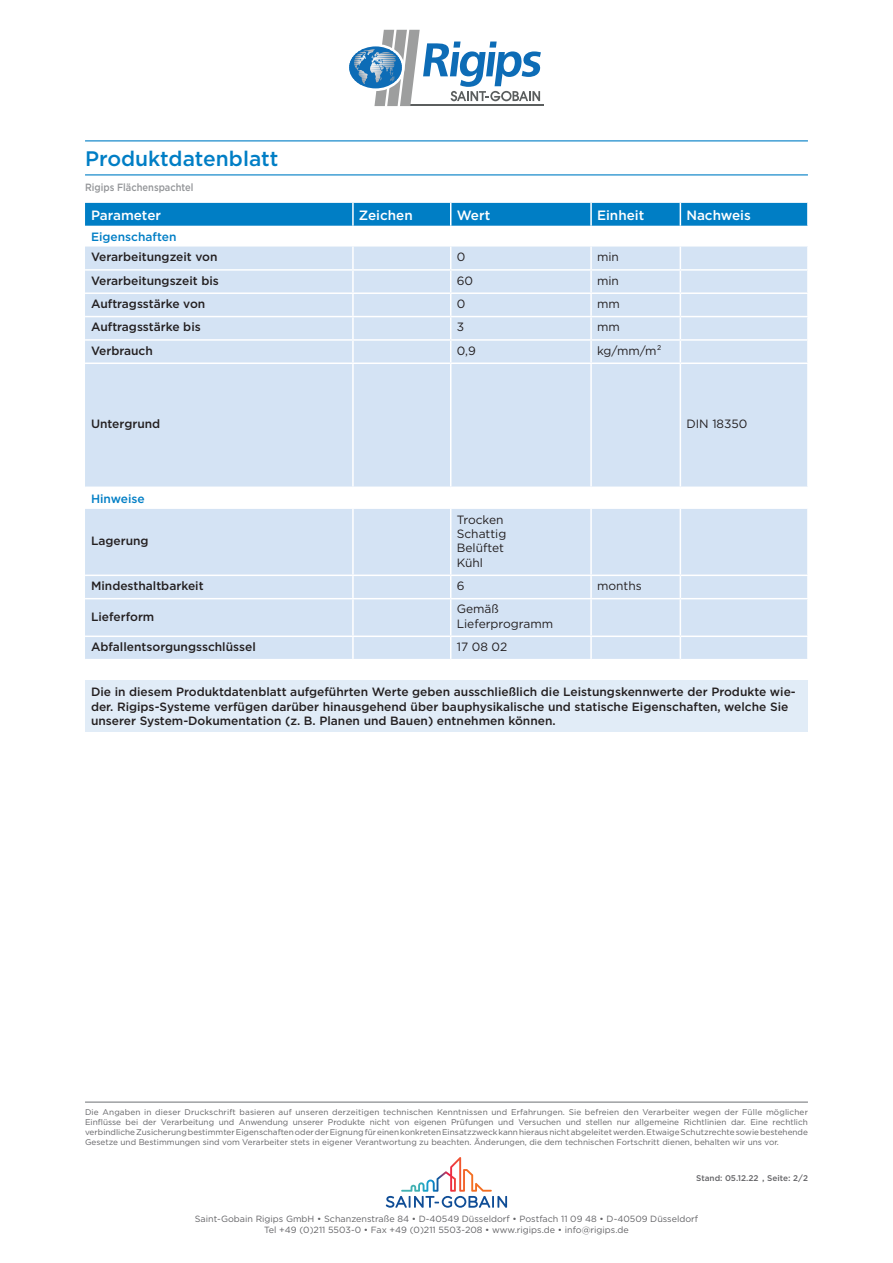
<style>
.page{position:relative;width:893px;height:1263px;background:#fff}
.page>*{position:absolute;margin:0;border:0;box-sizing:border-box;transform-origin:0 0}
.t1{font:500 21px "Gotham";color:#007ec5}
.column_header_column{font:500 13.5px "Gotham";color:#fff}
.Note{font:500 12px/14.4px "Gotham";color:#231f20}
.column_1{font:500 12px "Gotham";color:#231f20}
.column_3{font:12px/14.4px "Gotham";color:#231f20}
.column_4{font:12px "Gotham";color:#231f20}
.attribute_group{font:500 12px "Gotham";color:#007ec5}
.column_5{font:12px "Gotham";color:#231f20}
.Product_Name_second{font:500 10.5px "Gotham";color:#939598;scale:.89 1}
.t2{font:9px/10.8px "Gotham";color:#636366;text-align:center}
.t3{font:8.25px/9.8px "Gotham";color:#636366;text-align:justify}
.t4{font:500 8.25px "Gotham";color:#636366}
</style>
<div class="page">
<hr style="left:85px;top:140px;width:723px;height:1px;background:#007ec5">
<hr style="left:85px;top:174px;width:723px;height:1px;background:#007ec5">
<hr style="left:85px;top:1101px;width:723px;height:2px;background:#9d9fa2">
<svg style="left:386px;top:1157px;width:121px;height:51px"></svg>
<hr style="left:410px;top:105px;width:134px;height:1px;background:#5b5e5e">
<svg style="left:349px;top:30px;width:192px;height:76px"></svg>
<div style="left:85px;top:247px;width:722px;height:412px;background:#d4e3f4"></div>
<div style="left:85px;top:203px;width:722px;height:23px;background:#007ec5"></div>
<hr style="left:352px;top:247px;width:2px;height:22px;background:#fff">
<hr style="left:590px;top:247px;width:2px;height:22px;background:#fff">
<hr style="left:85px;top:269px;width:268px;height:2px;background:#fff">
<hr style="left:353px;top:269px;width:98px;height:2px;background:#fff">
<hr style="left:352px;top:271px;width:2px;height:21px;background:#fff">
<hr style="left:451px;top:269px;width:140px;height:2px;background:#fff">
<hr style="left:591px;top:269px;width:89px;height:2px;background:#fff">
<hr style="left:590px;top:271px;width:2px;height:21px;background:#fff">
<hr style="left:680px;top:269px;width:129px;height:2px;background:#fff">
<hr style="left:85px;top:292px;width:268px;height:2px;background:#fff">
<hr style="left:353px;top:292px;width:98px;height:2px;background:#fff">
<hr style="left:352px;top:294px;width:2px;height:22px;background:#fff">
<hr style="left:451px;top:292px;width:140px;height:2px;background:#fff">
<hr style="left:591px;top:292px;width:89px;height:2px;background:#fff">
<hr style="left:590px;top:294px;width:2px;height:22px;background:#fff">
<hr style="left:680px;top:292px;width:129px;height:2px;background:#fff">
<hr style="left:85px;top:316px;width:268px;height:1px;background:#fff">
<hr style="left:353px;top:316px;width:98px;height:1px;background:#fff">
<hr style="left:352px;top:317px;width:2px;height:22px;background:#fff">
<hr style="left:451px;top:316px;width:140px;height:1px;background:#fff">
<hr style="left:591px;top:316px;width:89px;height:1px;background:#fff">
<hr style="left:590px;top:317px;width:2px;height:22px;background:#fff">
<hr style="left:680px;top:316px;width:129px;height:1px;background:#fff">
<hr style="left:85px;top:339px;width:268px;height:2px;background:#fff">
<hr style="left:353px;top:339px;width:98px;height:2px;background:#fff">
<hr style="left:352px;top:341px;width:2px;height:21px;background:#fff">
<hr style="left:451px;top:339px;width:140px;height:2px;background:#fff">
<svg style="left:450px;top:247px;width:1px;height:115px"></svg>
<hr style="left:591px;top:339px;width:89px;height:2px;background:#fff">
<hr style="left:590px;top:341px;width:2px;height:21px;background:#fff">
<hr style="left:680px;top:339px;width:129px;height:2px;background:#fff">
<svg style="left:680px;top:247px;width:1px;height:115px"></svg>
<hr style="left:85px;top:362px;width:268px;height:2px;background:#fff">
<hr style="left:353px;top:362px;width:98px;height:2px;background:#fff">
<hr style="left:352px;top:364px;width:2px;height:122px;background:#fff">
<hr style="left:451px;top:362px;width:140px;height:2px;background:#fff">
<hr style="left:450px;top:364px;width:1px;height:122px;background:#fff">
<hr style="left:591px;top:362px;width:89px;height:2px;background:#fff">
<hr style="left:590px;top:364px;width:2px;height:122px;background:#fff">
<hr style="left:680px;top:362px;width:129px;height:2px;background:#fff">
<hr style="left:680px;top:364px;width:1px;height:122px;background:#fff">
<hr style="left:85px;top:486px;width:268px;height:2px;background:#fff">
<hr style="left:353px;top:486px;width:98px;height:2px;background:#fff">
<hr style="left:451px;top:486px;width:140px;height:2px;background:#fff">
<hr style="left:591px;top:486px;width:89px;height:2px;background:#fff">
<hr style="left:680px;top:486px;width:129px;height:2px;background:#fff">
<hr style="left:352px;top:509px;width:2px;height:66px;background:#fff">
<hr style="left:450px;top:509px;width:1px;height:66px;background:#fff">
<hr style="left:590px;top:509px;width:2px;height:66px;background:#fff">
<hr style="left:680px;top:509px;width:1px;height:66px;background:#fff">
<hr style="left:85px;top:575px;width:268px;height:1px;background:#fff">
<hr style="left:353px;top:575px;width:98px;height:1px;background:#fff">
<hr style="left:352px;top:576px;width:2px;height:22px;background:#fff">
<hr style="left:451px;top:575px;width:140px;height:1px;background:#fff">
<svg style="left:450px;top:576px;width:1px;height:22px"></svg>
<hr style="left:591px;top:575px;width:89px;height:1px;background:#fff">
<hr style="left:590px;top:576px;width:2px;height:22px;background:#fff">
<hr style="left:680px;top:575px;width:129px;height:1px;background:#fff">
<svg style="left:680px;top:576px;width:1px;height:22px"></svg>
<hr style="left:85px;top:598px;width:268px;height:1px;background:#fff">
<hr style="left:353px;top:598px;width:98px;height:1px;background:#fff">
<hr style="left:352px;top:599px;width:2px;height:36px;background:#fff">
<hr style="left:451px;top:598px;width:140px;height:1px;background:#fff">
<hr style="left:450px;top:599px;width:1px;height:36px;background:#fff">
<hr style="left:591px;top:598px;width:89px;height:1px;background:#fff">
<hr style="left:590px;top:599px;width:2px;height:36px;background:#fff">
<hr style="left:680px;top:598px;width:129px;height:1px;background:#fff">
<hr style="left:680px;top:599px;width:1px;height:36px;background:#fff">
<hr style="left:85px;top:635px;width:268px;height:2px;background:#fff">
<hr style="left:353px;top:635px;width:98px;height:2px;background:#fff">
<hr style="left:352px;top:637px;width:2px;height:22px;background:#fff">
<hr style="left:451px;top:635px;width:140px;height:2px;background:#fff">
<svg style="left:450px;top:637px;width:1px;height:22px"></svg>
<hr style="left:591px;top:635px;width:89px;height:2px;background:#fff">
<hr style="left:590px;top:637px;width:2px;height:22px;background:#fff">
<hr style="left:680px;top:635px;width:129px;height:2px;background:#fff">
<svg style="left:680px;top:637px;width:1px;height:22px"></svg>
<div style="left:85px;top:680px;width:723px;height:52px;background:#e1ecf7"></div>
<h1 class="t1" style="left:85px;top:145px;width:195px">Produktdatenblatt</h1>
<p class="Product_Name_second" style="left:85px;top:181px;width:123px">Rigips Flächenspachtel</p>
<p class="column_header_column" style="left:91px;top:206px;width:72px">Parameter</p>
<p class="column_header_column" style="left:359px;top:206px;width:55px">Zeichen</p>
<p class="column_header_column" style="left:457px;top:206px;width:35px">Wert</p>
<p class="column_header_column" style="left:597px;top:206px;width:49px">Einheit</p>
<p class="column_header_column" style="left:686px;top:206px;width:66px">Nachweis</p>
<p class="attribute_group" style="left:91px;top:228px;width:87px">Eigenschaften</p>
<p class="column_1" style="left:91px;top:249px;width:128px">Verarbeitungzeit von</p>
<p class="column_3" style="left:457px;top:250px;width:10px">0</p>
<p class="column_4" style="left:597px;top:249px;width:23px">min</p>
<p class="column_1" style="left:91px;top:273px;width:129px">Verarbeitungszeit bis</p>
<p class="column_3" style="left:457px;top:273px;width:18px">60</p>
<p class="column_4" style="left:597px;top:273px;width:23px">min</p>
<p class="column_1" style="left:91px;top:296px;width:116px">Auftragsstärke von</p>
<p class="column_3" style="left:457px;top:296px;width:10px">0</p>
<p class="column_4" style="left:597px;top:296px;width:24px">mm</p>
<p class="column_1" style="left:91px;top:319px;width:111px">Auftragsstärke bis</p>
<p class="column_3" style="left:457px;top:320px;width:9px">3</p>
<p class="column_4" style="left:597px;top:319px;width:24px">mm</p>
<p class="column_1" style="left:91px;top:343px;width:63px">Verbrauch</p>
<p class="column_3" style="left:457px;top:343px;width:21px">0,9</p>
<p class="column_4" style="left:597px;top:343px;width:66px">kg/mm/m²</p>
<p class="column_1" style="left:91px;top:416px;width:71px">Untergrund</p>
<p class="column_5" style="left:686px;top:416px;width:63px">DIN 18350</p>
<p class="attribute_group" style="left:91px;top:491px;width:55px">Hinweise</p>
<p class="column_1" style="left:91px;top:533px;width:59px">Lagerung</p>
<p class="column_3" style="left:457px;top:512px;width:48px">Trocken</p>
<p class="column_3" style="left:457px;top:526px;width:51px">Schattig</p>
<p class="column_3" style="left:457px;top:541px;width:49px">Belüftet</p>
<p class="column_3" style="left:457px;top:555px;width:28px">Kühl</p>
<p class="column_1" style="left:91px;top:578px;width:114px">Mindesthaltbarkeit</p>
<p class="column_3" style="left:457px;top:578px;width:9px">6</p>
<p class="column_4" style="left:597px;top:578px;width:46px">months</p>
<p class="column_1" style="left:91px;top:608px;width:65px">Lieferform</p>
<p class="column_3" style="left:457px;top:602px;width:98px">Gemäß<br>Lieferprogramm</p>
<p class="column_1" style="left:91px;top:639px;width:166px">Abfallentsorgungsschlüssel</p>
<p class="column_3" style="left:457px;top:639px;width:52px">17 08 02</p>
<p class="Note" style="left:91px;top:684px;width:706px">Die in diesem Produktdatenblatt aufgeführten Werte geben ausschließlich die Leistungskennwerte der Produkte wie‑ der. Rigips-Systeme verfügen darüber hinausgehend über bauphysikalische und statische Eigenschaften, welche Sie unserer System-Dokumentation (z. B. Planen und Bauen) entnehmen können.</p>
<p class="t3" style="left:85px;top:1107px;width:724px">Die Angaben in dieser Druckschrift basieren auf unseren derzeitigen technischen Kenntnissen und Erfahrungen. Sie befreien den Verarbeiter wegen der Fülle möglicher Einflüsse bei der Verarbeitung und Anwendung unserer Produkte nicht von eigenen Prüfungen und Versuchen und stellen nur allgemeine Richtlinien dar. Eine rechtlich verbindliche Zusicherung bestimmter Eigenschaften oder der Eignung für einen konkreten Einsatzzweck kann hieraus nicht abgeleitet werden. Etwaige Schutzrechte sowie bestehende Gesetze und Bestimmungen sind vom Verarbeiter stets in eigener Verantwortung zu beachten. Änderungen, die dem technischen Fortschritt dienen, behalten wir uns vor.</p>
<p class="t4" style="left:696px;top:1173px;width:113px">Stand: 05.12.22 , Seite: 2/2</p>
<p class="t2" style="left:195px;top:1213px;width:505px">Saint-Gobain Rigips GmbH • Schanzenstraße 84 • D-40549 Düsseldorf • Postfach 11 09 48 • D-40509 Düsseldorf<br>Tel +49 (0)211 5503-0 • Fax +49 (0)211 5503-208 • www.rigips.de • info@rigips.de</p>
</div>
